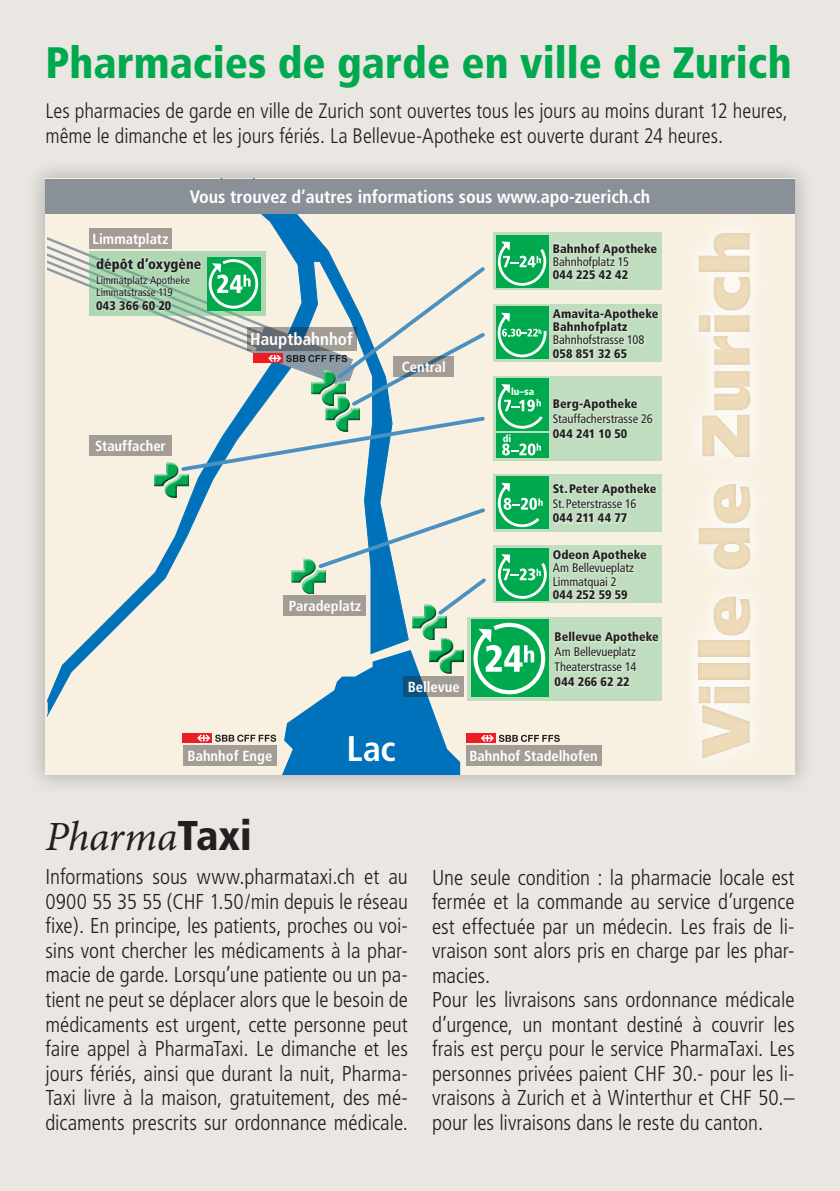
<style>
.page{position:relative;width:840px;height:1191px;background:#fff}
.page>*{position:absolute;margin:0;border:0;box-sizing:border-box;transform-origin:0 0}
.t1{font:900 68px "Frutiger";color:#eddbb9}
.t2{font:900 condensed 44px "Frutiger";color:#00a94e}
.t3{font:italic 41.6px "Minion Pro";letter-spacing:-.005em;color:#231f20}
.t4{font:700 condensed 35.6px "Frutiger";color:#fff}
.t5{font:300 condensed 21.6px/24.6px "Frutiger";color:#231f20;text-align:justify}
.t6{font:300 condensed 21px/25.2px "Frutiger";color:#231f20}
.t7{font:700 condensed 18px "Frutiger";color:#fff}
.t8{font:700 condensed 17.2px "Frutiger";color:#fff}
.t9{font:700 condensed 14.6px "Frutiger";color:#fff}
.t10{font:900 condensed 14.4px "Frutiger";color:#231f20}
.t11{font:900 condensed 12.4px/13.4px "Frutiger";letter-spacing:.005em;color:#231f20}
.t12{font:condensed 12.4px/13.4px "Frutiger";letter-spacing:-.005em;color:#231f20}
.t13{font:condensed 11px/11.4px "Frutiger";letter-spacing:-.005em;color:#231f20}
.t14{font:900 condensed 10px "Frutiger";color:#fff}
.s1{font-family:"Frutiger";font-weight:900;font-style:normal;font-stretch:condensed}
</style>
<div class="page">
<div style="left:0;top:0;width:839px;height:1191px;background:#eae6e1"></div>
<div style="left:24px;top:157px;width:791px;height:639px;background:#231f20;opacity:.25"></div>
<div style="left:45px;top:179px;width:749px;height:596px;background:#f8f1e2"></div>
<svg style="left:125px;top:213px;width:284px;height:22px"></svg>
<div style="left:89px;top:228px;width:82px;height:20px;background:#a39d95"></div>
<div style="left:465px;top:745px;width:135px;height:20px;background:#a39d95"></div>
<div style="left:493px;top:233px;width:168px;height:57px;background:#c0debf"></div>
<div style="left:550px;top:241px;width:108px;height:41px;background:#fff;opacity:.5"></div>
<div style="left:493px;top:304px;width:168px;height:58px;background:#c0debf"></div>
<div style="left:550px;top:306px;width:109px;height:54px;background:#fff;opacity:.5"></div>
<div style="left:493px;top:474px;width:168px;height:57px;background:#c0debf"></div>
<div style="left:550px;top:481px;width:107px;height:44px;background:#fff;opacity:.5"></div>
<div style="left:493px;top:545px;width:168px;height:58px;background:#c0debf"></div>
<div style="left:550px;top:547px;width:98px;height:54px;background:#fff;opacity:.5"></div>
<div style="left:467px;top:617px;width:194px;height:84px;background:#c0debf"></div>
<div style="left:552px;top:630px;width:108px;height:58px;background:#fff;opacity:.5"></div>
<div style="left:493px;top:376px;width:168px;height:84px;background:#c0debf"></div>
<div style="left:550px;top:396px;width:104px;height:44px;background:#fff;opacity:.5"></div>
<svg style="left:48px;top:235px;width:511px;height:540px"></svg>
<div style="left:45px;top:179px;width:749px;height:34px;background:#8a9098"></div>
<div style="left:668px;top:153px;width:112px;height:623px;background:#231f20;opacity:.1"></div>
<h2 class="t2" style="left:45px;top:37px;width:747px">Pharmacies de garde en ville de Zurich</h2>
<p class="t6" style="left:45px;top:98px;width:743px">Les pharmacies de garde en ville de Zurich sont ouvertes tous les jours au moins durant 12 heures, même le dimanche et les jours fériés. La Bellevue-Apotheke est ouverte durant 24 heures.</p>
<p class="t7" style="left:190px;top:186px;width:461px">Vous trouvez d’autres informations sous www.apo-zuerich.ch</p>
<p class="t9" style="left:92px;top:230px;width:77px">Limmatplatz</p>
<p class="t10" style="left:96px;top:255px;width:107px">dépôt d’oxygène</p>
<p class="t13" style="left:96px;top:275px;width:95px">Limmatplatz Apotheke<br>Limmatstrasse 119</p>
<p class="t11" style="left:96px;top:299px;width:77px">043 366 60 20</p>
<p class="t9" style="left:95px;top:437px;width:72px">Stauffacher</p>
<p class="t8" style="left:250px;top:329px;width:104px">Hauptbahnhof</p>
<p class="t9" style="left:401px;top:358px;width:46px">Central</p>
<p class="t9" style="left:289px;top:597px;width:74px">Paradeplatz</p>
<p class="t9" style="left:407px;top:678px;width:53px">Bellevue</p>
<p class="t14" style="left:511px;top:386px;width:25px">lu–sa</p>
<p class="t14" style="left:502px;top:432px;width:10px">di</p>
<p class="t11" style="left:552px;top:242px;width:106px">Bahnhof Apotheke</p>
<p class="t12" style="left:552px;top:255px;width:78px">Bahnhofplatz 15</p>
<p class="t11" style="left:552px;top:268px;width:77px">044 225 42 42</p>
<p class="t11" style="left:552px;top:306px;width:107px">Amavita-Apotheke<br>Bahnhofplatz</p>
<p class="t12" style="left:552px;top:333px;width:93px">Bahnhofstrasse 108</p>
<p class="t11" style="left:552px;top:347px;width:76px">058 851 32 65</p>
<p class="t11" style="left:552px;top:397px;width:86px">Berg-Apotheke</p>
<p class="t12" style="left:552px;top:412px;width:101px">Stauffacherstrasse 26</p>
<p class="t11" style="left:552px;top:426px;width:76px">044 241 10 50</p>
<p class="t11" style="left:552px;top:481px;width:105px">St.Peter Apotheke</p>
<p class="t12" style="left:552px;top:496px;width:85px">St.Peterstrasse 16</p>
<p class="t11" style="left:552px;top:511px;width:76px">044 211 44 77</p>
<p class="t11" style="left:552px;top:548px;width:95px">Odeon Apotheke</p>
<p class="t12" style="left:552px;top:561px;width:83px">Am Bellevueplatz<br>Limmatquai 2</p>
<p class="t11" style="left:552px;top:588px;width:76px">044 252 59 59</p>
<p class="t11" style="left:554px;top:630px;width:106px">Bellevue Apotheke</p>
<p class="t12" style="left:554px;top:644px;width:83px;line-height:14.8px">Am Bellevueplatz<br>Theaterstrasse 14</p>
<p class="t11" style="left:554px;top:675px;width:76px">044 266 62 22</p>
<p class="t9" style="left:187px;top:747px;width:86px">Bahnhof Enge</p>
<h3 class="t4" style="left:347px;top:727px;width:50px">Lac</h3>
<p class="t9" style="left:469px;top:747px;width:130px">Bahnhof Stadelhofen</p>
<h3 class="t3" style="left:45px;top:808px;width:208px">Pharma<span class="s1">Taxi</span></h3>
<h1 class="t1" style="left:684px;top:758px;width:529px;rotate:-90deg">Ville de Zurich</h1>
<p class="t5" style="left:45px;top:865px;width:364px">Informations sous www.pharmataxi.ch et au 0900 55 35 55 (CHF 1.50/min depuis le réseau fixe). En principe, les patients, proches ou voi&shy;sins vont chercher les médicaments à la phar&shy;macie de garde. Lorsqu’une patiente ou un pa&shy;tient ne peut se déplacer alors que le besoin de médicaments est urgent, cette personne peut faire appel à PharmaTaxi. Le dimanche et les jours fériés, ainsi que durant la nuit, Pharma-Taxi livre à la maison, gratuitement, des mé&shy;dicaments prescrits sur ordonnance médicale.</p>
<p class="t5" style="left:432px;top:865px;width:364px;text-align:left">Une seule condition : la pharmacie locale est fermée et la commande au service d’urgence est effectuée par un médecin. Les frais de li&shy;vraison sont alors pris en charge par les phar&shy;macies.<br>Pour les livraisons sans ordonnance médicale d’urgence, un montant destiné à couvrir les frais est perçu pour le service PharmaTaxi. Les personnes privées paient CHF 30.- pour les li&shy;vraisons à Zurich et à Winterthur et CHF 50.– pour les livraisons dans le reste du canton.</p>
</div>
